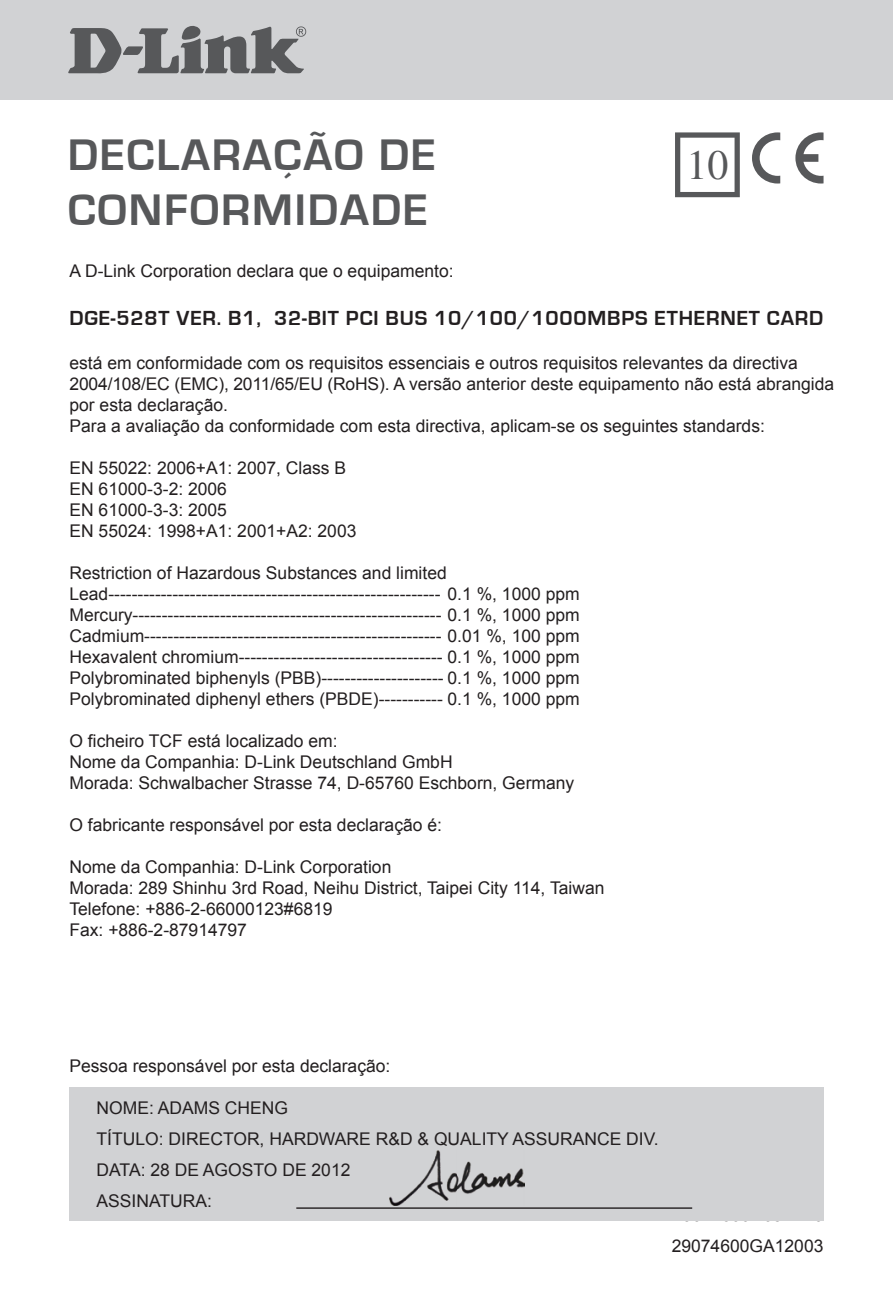
<style>
.page{position:relative;width:893px;height:1290px;background:#fff}
.page>*{position:absolute;margin:0;border:0;box-sizing:border-box;transform-origin:0 0}
.t1{font:700 45.5px/54.6px "Eurostile";letter-spacing:.04em;color:#57585a}
.t2{font:42px "Times";color:#57585a}
.t3{font:700 21px "Eurostile";letter-spacing:.04em;color:#231f20}
.t4{font:17.5px/21px "Arial";color:#231f20}
</style>
<div class="page">
<div style="left:0;top:0;width:893px;height:99px;background:#d1d2d4"></div>
<svg style="left:68px;top:26px;width:238px;height:48px"></svg>
<div style="left:69px;top:1086px;width:754px;height:134px;background:#d1d2d4"></div>
<hr style="left:296px;top:1207px;width:396px;height:2px;background:#231f20">
<img style="left:390px;top:1151px;width:134px;height:55px">
<svg style="left:675px;top:132px;width:65px;height:65px"></svg>
<svg style="left:795px;top:132px;width:28px;height:52px"></svg>
<svg style="left:752px;top:132px;width:28px;height:52px"></svg>
<h1 class="t1" style="left:68px;top:129px;width:370px">DECLARAÇÃO DE<br>CONFORMIDADE</h1>
<h2 class="t2" style="left:686px;top:142px;width:43px">10</h2>
<p class="t4" style="left:69px;top:260px;width:386px">A D-Link Corporation declara que o equipamento:</p>
<p class="t3" style="left:69px;top:307px;width:639px">DGE-528T VER. B1, 32-BIT PCI BUS 10/100/1000MBPS ETHERNET</p>
<p class="t3" style="left:767px;top:307px;width:29px">CARD</p>
<p class="t4" style="left:69px;top:353px;width:766px">está em conformidade com os requisitos essenciais e outros requisitos relevantes da directiva 2004/108/EC (EMC), 2011/65/EU (RoHS). A versão anterior deste equipamento não está abrangida por esta declaração.<br>Para a avaliação da conformidade com esta directiva, aplicam-se os seguintes standards:</p>
<p class="t4" style="left:69px;top:458px;width:289px">EN 55022: 2006+A1: 2007, Class B<br>EN 61000-3-2: 2006<br>EN 61000-3-3: 2005<br>EN 55024: 1998+A1: 2001+A2: 2003</p>
<p class="t4" style="left:69px;top:563px;width:512px">Restriction of Hazardous Substances and limited Lead--------------------------------------------------------- 0.1 %, 1000 ppm Mercury----------------------------------------------------- 0.1 %, 1000 ppm Cadmium--------------------------------------------------- 0.01 %, 100 ppm Hexavalent chromium----------------------------------- 0.1 %, 1000 ppm Polybrominated biphenyls (PBB)--------------------- 0.1 %, 1000 ppm Polybrominated diphenyl ethers (PBDE)----------- 0.1 %, 1000 ppm</p>
<p class="t4" style="left:69px;top:731px;width:506px">O ficheiro TCF está localizado em:<br>Nome da Companhia: D-Link Deutschland GmbH<br>Morada: Schwalbacher Strasse 74, D-65760 Eschborn, Germany</p>
<p class="t4" style="left:69px;top:815px;width:374px">O fabricante responsável por esta declaração é:</p>
<p class="t4" style="left:69px;top:857px;width:537px">Nome da Companhia: D-Link Corporation<br>Morada: 289 Shinhu 3rd Road, Neihu District, Taipei City 114, Taiwan Telefone: +886-2-66000123#6819<br>Fax: +886-2-87914797</p>
<p class="t4" style="left:69px;top:1055px;width:322px">Pessoa responsável por esta declaração:</p>
<p class="t4" style="left:97px;top:1092px;width:564px;line-height:30.8px">NOME: ADAMS CHENG<br>TÍTULO: DIRECTOR, HARDWARE R&amp;D &amp; QUALITY ASSURANCE DIV.<br>DATA: 28 de agosto</p>
<p class="t4" style="left:282px;top:1159px;width:70px">de 2012</p>
<p class="t4" style="left:97px;top:1190px;width:117px">ASSINATURA:</p>
<p class="t4" style="left:672px;top:1235px;width:153px">29074600GA12003</p>
</div>
